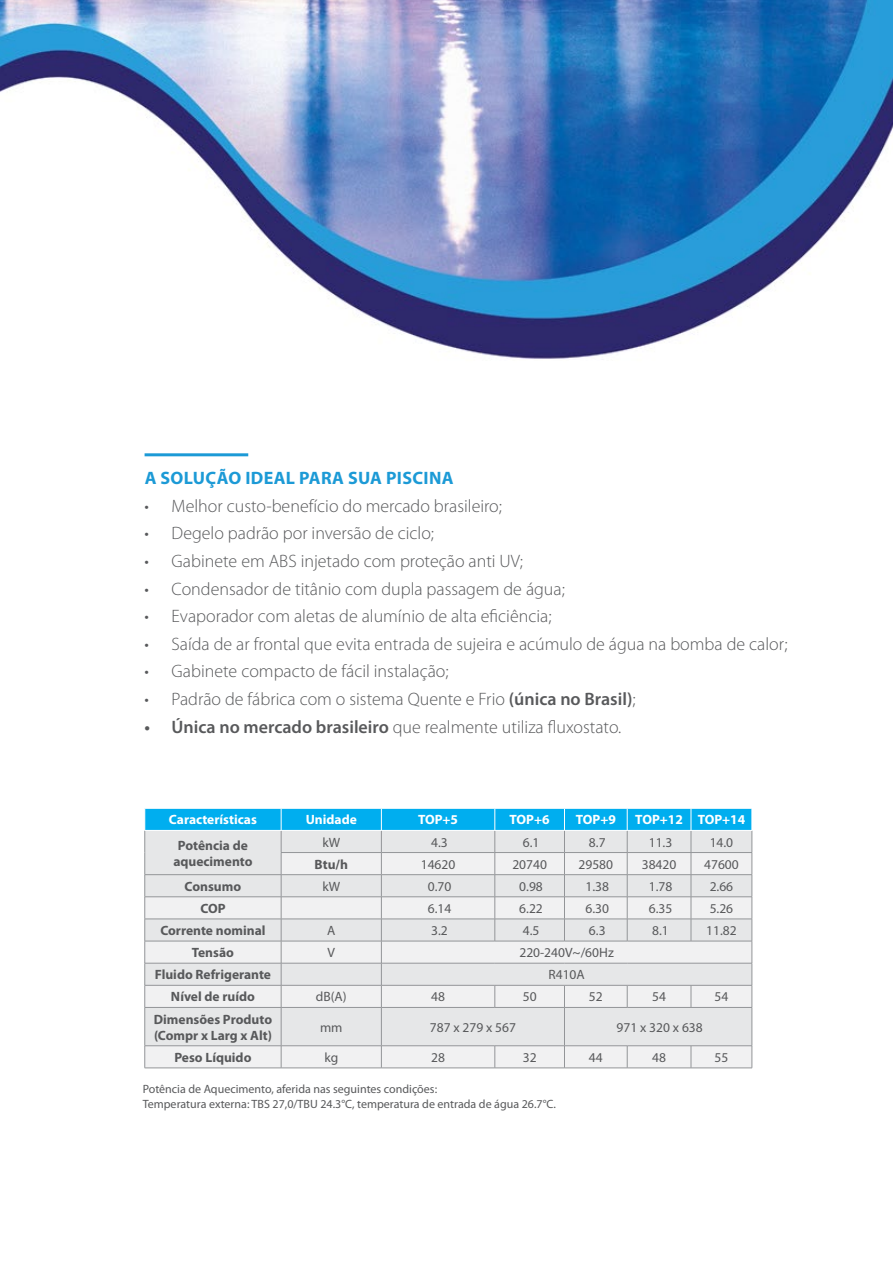
<style>
.page{position:relative;width:893px;height:1263px;background:#fff}
.page>*{position:absolute;margin:0;border:0;box-sizing:border-box;transform-origin:0 0}
.t1{font:300 18px "Myriad Pro";color:#58595b}
.t2{font:700 18px "Myriad Pro";letter-spacing:.02em;color:#1c9ad6}
.t3{font:13.5px "Myriad Pro";color:#58595b}
.t4{font:700 13.5px/16.2px "Myriad Pro";color:#58595b;text-align:center}
.t5{font:700 13.5px "Myriad Pro";color:#fff}
.t6{font:12px/14.4px "Myriad Pro";color:#58595b}
.s1{font-weight:600}
</style>
<div class="page">
<img style="left:0;top:0;width:893px;height:1069px">
<hr style="left:145px;top:453px;width:103px;height:3px;background:#1c9ad6">
<svg style="left:145px;top:1008px;width:607px;height:60px;fill:#e6e7e8"></svg>
<hr style="left:145px;top:1007px;width:136px;height:1px;background:#939598">
<hr style="left:144px;top:1008px;width:1px;height:37px;background:#939598">
<hr style="left:281px;top:1007px;width:100px;height:1px;background:#939598">
<hr style="left:281px;top:1008px;width:1px;height:37px;background:#939598">
<hr style="left:381px;top:1007px;width:114px;height:1px;background:#939598">
<hr style="left:381px;top:1008px;width:1px;height:37px;background:#939598">
<hr style="left:495px;top:1007px;width:69px;height:1px;background:#939598">
<hr style="left:564px;top:1007px;width:63px;height:1px;background:#939598">
<hr style="left:564px;top:1008px;width:1px;height:37px;background:#939598">
<hr style="left:627px;top:1007px;width:64px;height:1px;background:#939598">
<hr style="left:691px;top:1007px;width:61px;height:1px;background:#939598">
<hr style="left:752px;top:1008px;width:1px;height:37px;background:#939598">
<hr style="left:145px;top:1045px;width:136px;height:1px;background:#939598">
<svg style="left:144px;top:1046px;width:1px;height:22px"></svg>
<hr style="left:281px;top:1045px;width:100px;height:1px;background:#939598">
<svg style="left:281px;top:1046px;width:1px;height:22px"></svg>
<hr style="left:381px;top:1045px;width:114px;height:1px;background:#939598">
<svg style="left:381px;top:1046px;width:1px;height:22px"></svg>
<hr style="left:495px;top:1045px;width:69px;height:1px;background:#939598">
<svg style="left:495px;top:1046px;width:1px;height:22px"></svg>
<hr style="left:564px;top:1045px;width:63px;height:1px;background:#939598">
<svg style="left:564px;top:1046px;width:1px;height:22px"></svg>
<hr style="left:627px;top:1045px;width:64px;height:1px;background:#939598">
<svg style="left:627px;top:1046px;width:1px;height:22px"></svg>
<hr style="left:691px;top:1045px;width:61px;height:1px;background:#939598">
<svg style="left:691px;top:1046px;width:1px;height:22px"></svg>
<svg style="left:752px;top:1046px;width:1px;height:22px"></svg>
<hr style="left:145px;top:1068px;width:136px;height:1px;background:#939598">
<hr style="left:281px;top:1068px;width:100px;height:1px;background:#939598">
<hr style="left:381px;top:1068px;width:114px;height:1px;background:#939598">
<hr style="left:495px;top:1068px;width:69px;height:1px;background:#939598">
<hr style="left:564px;top:1068px;width:63px;height:1px;background:#939598">
<hr style="left:627px;top:1068px;width:64px;height:1px;background:#939598">
<hr style="left:691px;top:1068px;width:61px;height:1px;background:#939598">
<svg style="left:144px;top:808px;width:609px;height:199px"></svg>
<hr style="left:145px;top:830px;width:136px;height:1px;background:#fff">
<hr style="left:281px;top:830px;width:100px;height:1px;background:#fff">
<hr style="left:381px;top:830px;width:114px;height:1px;background:#fff">
<hr style="left:495px;top:830px;width:69px;height:1px;background:#fff">
<hr style="left:564px;top:830px;width:63px;height:1px;background:#fff">
<hr style="left:627px;top:830px;width:64px;height:1px;background:#fff">
<hr style="left:691px;top:830px;width:61px;height:1px;background:#fff">
<p class="t2" style="left:145px;top:466px;width:310px">A SOLUÇÃO IDEAL PARA SUA PISCINA</p>
<p class="t1" style="left:145px;top:496px;width:359px">• Melhor custo-benefício do mercado brasileiro;</p>
<p class="t1" style="left:145px;top:524px;width:291px">• Degelo padrão por inversão de ciclo;</p>
<p class="t1" style="left:145px;top:551px;width:380px">• Gabinete em ABS injetado com proteção anti UV;</p>
<p class="t1" style="left:145px;top:579px;width:422px">• Condensador de titânio com dupla passagem de água;</p>
<p class="t1" style="left:145px;top:606px;width:408px">• Evaporador com aletas de alumínio de alta eficiência;</p>
<p class="t1" style="left:145px;top:634px;width:644px">• Saída de ar frontal que evita entrada de sujeira e acúmulo de água na bomba de calor;</p>
<p class="t1" style="left:145px;top:661px;width:306px">• Gabinete compacto de fácil instalação;</p>
<p class="t1" style="left:145px;top:689px;width:492px">• Padrão de fábrica com o sistema Quente e Frio <span class="s1">(única no Brasil)</span>;</p>
<p class="t1" style="left:145px;top:717px;width:478px"><span class="s1">• Única no mercado brasileiro</span> que realmente utiliza fluxostato.</p>
<p class="t5" style="left:169px;top:811px;width:89px">Características</p>
<p class="t5" style="left:306px;top:811px;width:53px">Unidade</p>
<p class="t5" style="left:418px;top:811px;width:42px">TOP+5</p>
<p class="t5" style="left:510px;top:811px;width:42px">TOP+6</p>
<p class="t5" style="left:576px;top:811px;width:42px">TOP+9</p>
<p class="t5" style="left:635px;top:811px;width:111px">TOP+12 TOP+14</p>
<p class="t4" style="left:173px;top:836px;width:81px">Potência de aquecimento</p>
<p class="t3" style="left:322px;top:834px;width:19px">kW</p>
<p class="t3" style="left:431px;top:834px;width:18px">4.3</p>
<p class="t3" style="left:523px;top:834px;width:18px">6.1</p>
<p class="t3" style="left:589px;top:834px;width:18px">8.7</p>
<p class="t3" style="left:649px;top:834px;width:25px">11.3</p>
<p class="t3" style="left:710px;top:834px;width:25px">14.0</p>
<p class="t4" style="left:315px;top:855px;width:35px">Btu/h</p>
<p class="t3" style="left:421px;top:856px;width:36px">14620</p>
<p class="t3" style="left:512px;top:856px;width:36px">20740</p>
<p class="t3" style="left:578px;top:856px;width:36px">29580</p>
<p class="t3" style="left:642px;top:856px;width:36px">38420</p>
<p class="t3" style="left:704px;top:856px;width:36px">47600</p>
<p class="t4" style="left:185px;top:878px;width:58px">Consumo</p>
<p class="t3" style="left:322px;top:878px;width:19px">kW</p>
<p class="t3" style="left:428px;top:878px;width:25px">0.70</p>
<p class="t3" style="left:519px;top:878px;width:25px">0.98</p>
<p class="t3" style="left:585px;top:878px;width:25px">1.38</p>
<p class="t3" style="left:649px;top:878px;width:25px">1.78</p>
<p class="t3" style="left:710px;top:878px;width:25px">2.66</p>
<p class="t4" style="left:200px;top:900px;width:27px">COP</p>
<p class="t3" style="left:428px;top:900px;width:25px">6.14</p>
<p class="t3" style="left:519px;top:900px;width:25px">6.22</p>
<p class="t3" style="left:585px;top:900px;width:25px">6.30</p>
<p class="t3" style="left:649px;top:900px;width:25px">6.35</p>
<p class="t3" style="left:710px;top:900px;width:25px">5.26</p>
<p class="t4" style="left:160px;top:922px;width:107px">Corrente nominal</p>
<p class="t3" style="left:327px;top:922px;width:10px">A</p>
<p class="t3" style="left:431px;top:922px;width:18px">3.2</p>
<p class="t3" style="left:523px;top:922px;width:18px">4.5</p>
<p class="t3" style="left:589px;top:922px;width:18px">6.3</p>
<p class="t3" style="left:652px;top:922px;width:18px">8.1</p>
<p class="t3" style="left:706px;top:922px;width:32px">11.82</p>
<p class="t4" style="left:192px;top:944px;width:44px">Tensão</p>
<p class="t3" style="left:327px;top:944px;width:9px">V</p>
<p class="t3" style="left:519px;top:944px;width:96px">220-240V~/60Hz</p>
<p class="t4" style="left:155px;top:966px;width:118px">Fluido Refrigerante</p>
<p class="t3" style="left:548px;top:966px;width:38px">R410A</p>
<p class="t4" style="left:171px;top:988px;width:85px">Nível de ruído</p>
<p class="t3" style="left:316px;top:988px;width:32px">dB(A)</p>
<p class="t3" style="left:431px;top:988px;width:15px">48</p>
<p class="t3" style="left:523px;top:988px;width:15px">50</p>
<p class="t3" style="left:589px;top:988px;width:15px">52</p>
<p class="t3" style="left:652px;top:988px;width:15px">54</p>
<p class="t3" style="left:714px;top:988px;width:15px">54</p>
<p class="t4" style="left:154px;top:1010px;width:120px;text-align:left">Dimensões Produto (Compr x Larg x Alt)</p>
<p class="t3" style="left:320px;top:1019px;width:24px">mm</p>
<p class="t3" style="left:430px;top:1019px;width:88px">787 x 279 x 567</p>
<p class="t3" style="left:616px;top:1019px;width:88px">971 x 320 x 638</p>
<p class="t4" style="left:174px;top:1049px;width:79px">Peso Líquido</p>
<p class="t3" style="left:324px;top:1049px;width:15px">kg</p>
<p class="t3" style="left:431px;top:1049px;width:15px">28</p>
<p class="t3" style="left:523px;top:1049px;width:15px">32</p>
<p class="t3" style="left:589px;top:1049px;width:15px">44</p>
<p class="t3" style="left:652px;top:1049px;width:15px">48</p>
<p class="t3" style="left:714px;top:1049px;width:15px">55</p>
<p class="t6" style="left:143px;top:1082px;width:415px">Potência de Aquecimento, aferida nas seguintes condições:<br>Temperatura externa: TBS 27,0/TBU 24.3°C, temperatura de entrada de água 26.7°C.</p>
</div>
